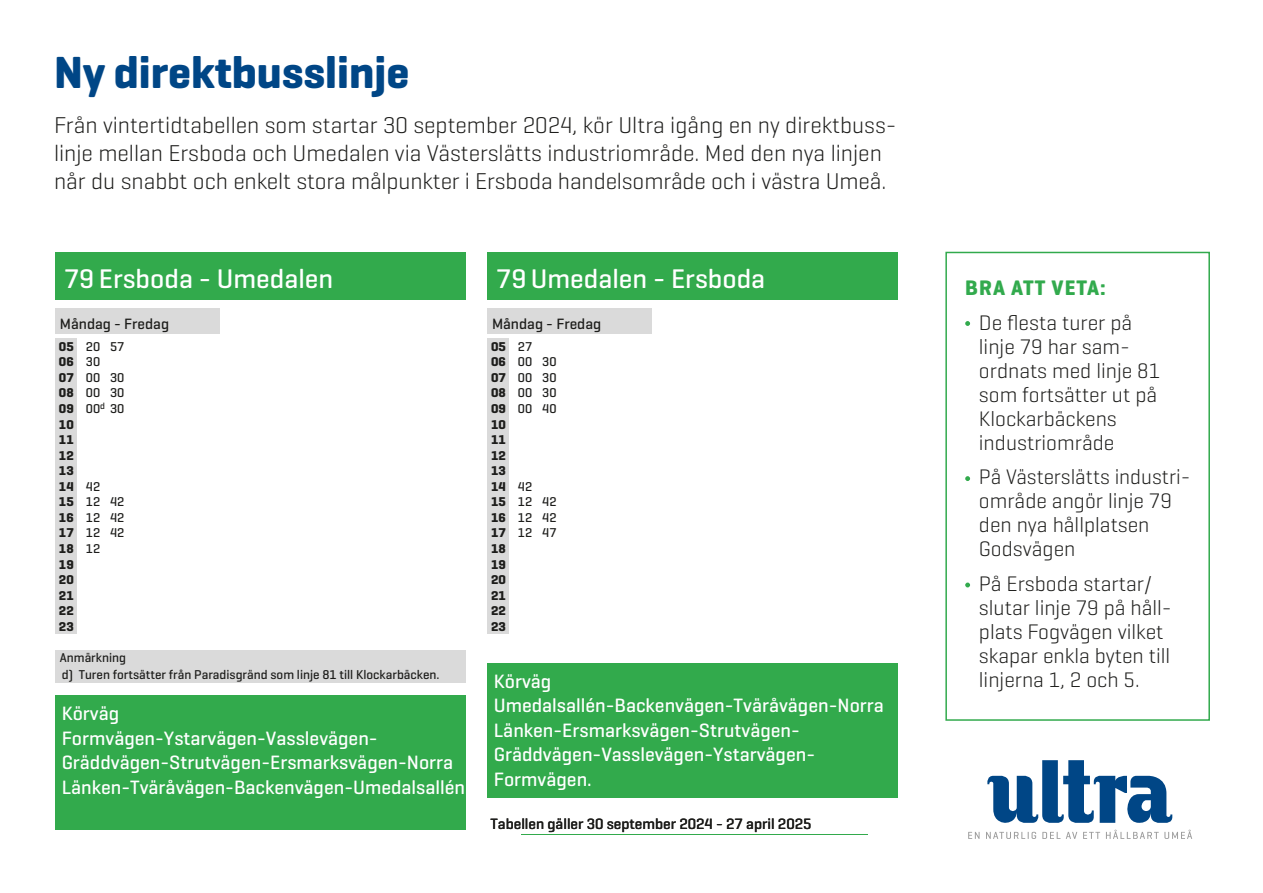
<style>
.page{position:relative;width:1263px;height:893px;background:#fff}
.page>*{position:absolute;margin:0;border:0;box-sizing:border-box;transform-origin:0 0}
.t1{font:700 45.75px "Geogrotesque";color:#004686}
.t2{font:500 27.45px "Geogrotesque";color:#fff}
.t3{font:300 23.25px/27.9px "Geogrotesque";color:#1d1d1b}
.t4{font:300 21.45px/24px "Geogrotesque";color:#1d1d1b}
.t5{font:700 21.45px "Geogrotesque";letter-spacing:.05em;color:#32aa4d}
.t6{font:500 19.65px/24.5px "Geogrotesque";color:#fff}
.t7{font:500 15.3px "Geogrotesque";color:#1d1d1b}
.t8{font:700 13.05px/15.6px "Geogrotesque";color:#1d1d1b}
.t9{font:500 13.05px/16.2px "Geogrotesque";color:#1d1d1b}
.s1{font-weight:500}
</style>
<div class="page">
<svg style="left:987px;top:760px;width:185px;height:63px"></svg>
<svg style="left:968px;top:830px;width:224px;height:9px"></svg>
<div style="left:56px;top:253px;width:410px;height:47px;background:#32aa4c"></div>
<div style="left:56px;top:308px;width:164px;height:26px;background:#dadada"></div>
<div style="left:56px;top:338px;width:21px;height:296px;background:#dadada"></div>
<div style="left:56px;top:650px;width:410px;height:32px;background:#dadada"></div>
<div style="left:56px;top:695px;width:410px;height:135px;background:#32aa4c"></div>
<div style="left:488px;top:253px;width:410px;height:47px;background:#32aa4c"></div>
<div style="left:488px;top:308px;width:164px;height:26px;background:#dadada"></div>
<div style="left:488px;top:338px;width:21px;height:296px;background:#dadada"></div>
<div style="left:488px;top:663px;width:410px;height:134px;background:#32aa4c"></div>
<div style="left:945px;top:252px;width:265px;height:469px;border:2px solid #32aa4d"></div>
<svg style="left:965px;top:321px;width:5px;height:5px"></svg>
<svg style="left:965px;top:476px;width:5px;height:5px"></svg>
<svg style="left:965px;top:583px;width:5px;height:4px"></svg>
<h1 class="t1" style="left:54px;top:44px;width:357px">Ny direktbusslinje</h1>
<p class="t3" style="left:54px;top:111px;width:844px">Från vintertidtabellen som startar 30 september 2024, kör Ultra igång en ny direktbuss&shy;linje mellan Ersboda och Umedalen via Västerslätts industriområde. Med den nya linjen når du snabbt och enkelt stora målpunkter i Ersboda handelsområde och i västra Umeå.</p>
<p class="t2" style="left:64px;top:261px;width:270px">79 Ersboda - Umedalen</p>
<p class="t7" style="left:60px;top:314px;width:111px">Måndag - Fredag</p>
<p class="t8" style="left:59px;top:338px;width:67px">05 <span class="s1">20 57<br></span>06 <span class="s1">30<br></span>07 <span class="s1">00 30<br></span>08 <span class="s1">00 30<br></span>09 <span class="s1">00</span><sup>d</sup> <span class="s1">30<br></span>10<br>11<br>12<br>13<br>14 <span class="s1">42<br></span>15 <span class="s1">12 42<br></span>16 <span class="s1">12 42<br></span>17 <span class="s1">12 42<br></span>18 <span class="s1">12<br></span>19<br>20<br>21<br>22<br>23</p>
<p class="t9" style="left:60px;top:650px;width:381px">Anmärkning<br>d) Turen fortsätter från Paradisgränd som linje 81 till Klockarbäcken.</p>
<p class="t6" style="left:62px;top:701px;width:409px">Körväg<br>Formvägen-Ystarvägen-Vasslevägen-Gräddvägen-Strutvägen-Ersmarksvägen-Norra Länken-Tväråvägen-Backenvägen-Umedalsallén.</p>
<p class="t2" style="left:496px;top:261px;width:270px">79 Umedalen - Ersboda</p>
<p class="t7" style="left:492px;top:314px;width:111px">Måndag - Fredag</p>
<p class="t8" style="left:491px;top:338px;width:67px">05 <span class="s1">27<br></span>06 <span class="s1">00 30<br></span>07 <span class="s1">00 30<br></span>08 <span class="s1">00 30<br></span>09 <span class="s1">00 40<br></span>10<br>11<br>12<br>13<br>14 <span class="s1">42<br></span>15 <span class="s1">12 42<br></span>16 <span class="s1">12 42<br></span>17 <span class="s1">12 47<br></span>18<br>19<br>20<br>21<br>22<br>23</p>
<p class="t6" style="left:494px;top:668px;width:392px">Körväg<br>Umedalsallén-Backenvägen-Tväråvägen-Norra<br>Länken-Ersmarksvägen-Strutvägen-<br>Gräddvägen-Vasslevägen-Ystarvägen-<br>Formvägen.</p>
<p class="t7" style="left:490px;top:814px;width:322px">Tabellen gäller 30 september 2024 - 27 april 2025</p>
<p class="t5" style="left:965px;top:274px;width:142px">BRA ATT VETA:</p>
<p class="t4" style="left:979px;top:310px;width:183px">De flesta turer på linje 79 har sam&shy;ordnats med linje 81 som fortsätter ut på<br>Klockarbäckens industriområde</p>
<p class="t4" style="left:979px;top:464px;width:213px">På Västerslätts industri&shy;område angör linje 79 den nya hållplatsen<br>Godsvägen</p>
<p class="t4" style="left:979px;top:571px;width:194px">På Ersboda startar/ slutar linje 79 på håll&shy;plats Fogvägen vilket skapar enkla byten till linjerna 1, 2 och 5.</p>
</div>
